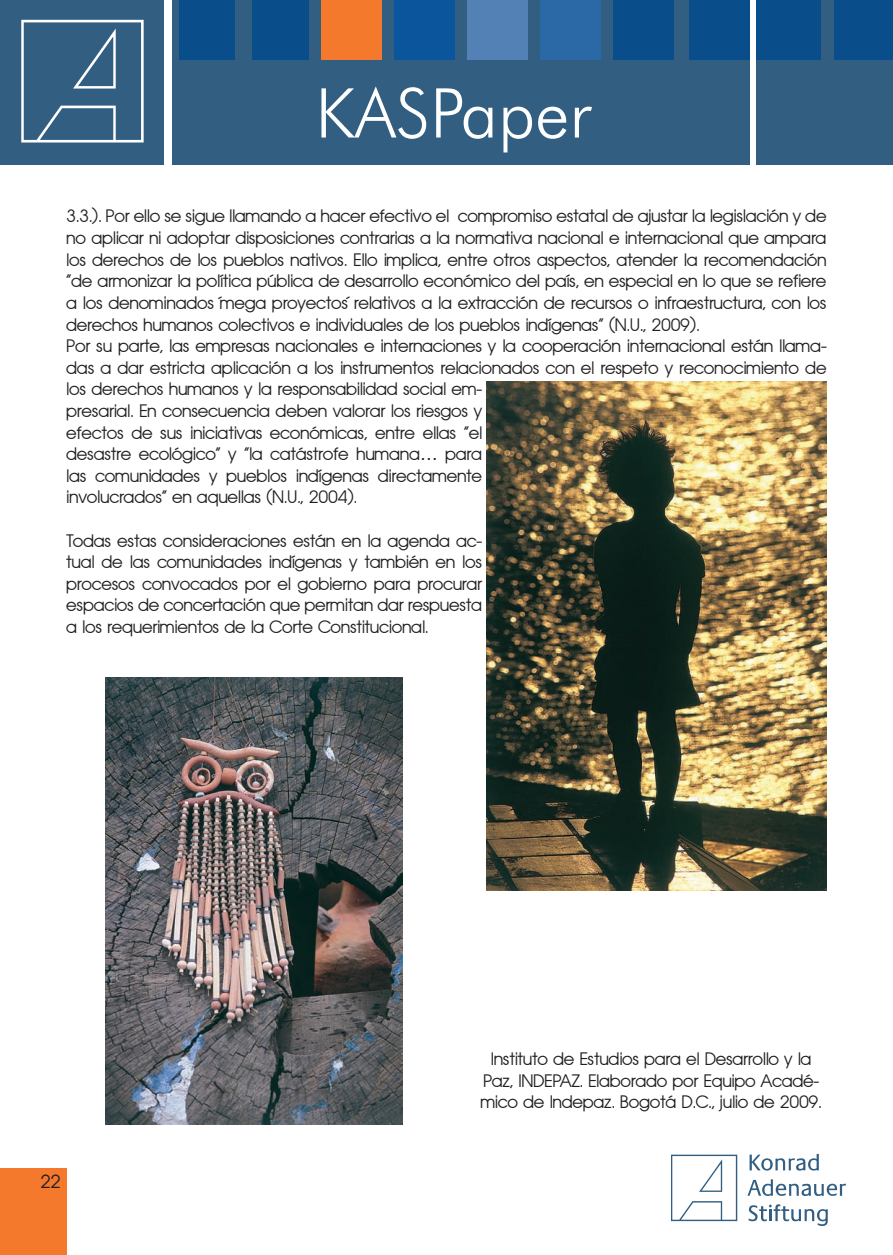
<style>
.page{position:relative;width:893px;height:1255px;background:#fff}
.page>*{position:absolute;margin:0;border:0;box-sizing:border-box;transform-origin:0 0}
.t1{font:300 68.7px "Futura BT";color:#fff}
.t2{font:18px/21.6px "Avantage Normal";color:#231f20;text-align:justify}
.t3{font:18px "Avant Garde";color:#231f20}
</style>
<div class="page">
<div style="left:0;top:1168px;width:67px;height:86px;background:#f4792d"></div>
<svg style="left:671px;top:1154px;width:66px;height:66px"></svg>
<svg style="left:749px;top:1154px;width:70px;height:16px"></svg>
<svg style="left:749px;top:1204px;width:79px;height:21px"></svg>
<svg style="left:748px;top:1179px;width:98px;height:16px"></svg>
<div style="left:0;top:0;width:164px;height:164px;background:#315e81"></div>
<svg style="left:21px;top:20px;width:123px;height:122px"></svg>
<div style="left:172px;top:0;width:577px;height:164px;background:#315e81"></div>
<div style="left:757px;top:0;width:136px;height:164px;background:#315e81"></div>
<div style="left:321px;top:0;width:60px;height:59px;background:#f4792d"></div>
<div style="left:179px;top:0;width:56px;height:59px;background:#094d8a"></div>
<div style="left:253px;top:0;width:56px;height:59px;background:#094d8a"></div>
<div style="left:394px;top:0;width:60px;height:59px;background:#0b559d"></div>
<div style="left:468px;top:0;width:60px;height:59px;background:#5481b5"></div>
<div style="left:540px;top:0;width:60px;height:59px;background:#2a69a5"></div>
<div style="left:613px;top:0;width:60px;height:59px;background:#094d8a"></div>
<div style="left:689px;top:0;width:60px;height:59px;background:#094d8a"></div>
<div style="left:757px;top:0;width:64px;height:59px;background:#094d8a"></div>
<div style="left:834px;top:0;width:59px;height:59px;background:#094d8a"></div>
<img style="left:106px;top:677px;width:297px;height:447px">
<img style="left:487px;top:382px;width:340px;height:508px">
<h1 class="t1" style="left:315px;top:71px;width:277px">KASPaper</h1>
<p class="t2" style="left:67px;top:206px;width:761px">3.3.). Por ello se sigue llamando a hacer efectivo el compromiso estatal de ajustar la legislación y de no aplicar ni adoptar disposiciones contrarias a la normativa nacional e internacional que ampara los derechos de los pueblos nativos. Ello implica, entre otros aspectos, atender la recomendación “de armonizar la política pública de desarrollo económico del país, en especial en lo que se refiere a los denominados ´mega proyectos´ relativos a la extracción de recursos o infraestructura, con los derechos humanos colectivos e individuales de los pueblos indígenas” (N.U., 2009).</p>
<p class="t2" style="left:67px;top:335px;width:761px;text-align:left">Por su parte, las empresas nacionales e internaciones y la cooperación internacional están llama&shy;das a dar estricta aplicación a los instrumentos relacionados con el respeto y reconocimiento de los derechos humanos y la responsabilidad social em-<br>presarial. En consecuencia deben valorar los riesgos y<br>efectos de sus iniciativas económicas, entre ellas “el<br>desastre ecológico” y “la catástrofe humana… para<br>las comunidades y pueblos indígenas directamente<br>involucrados” en aquellas (N.U., 2004).</p>
<p class="t2" style="left:67px;top:530px;width:417px">Todas estas consideraciones están en la agenda ac&shy;tual de las comunidades indígenas y también en los procesos convocados por el gobierno para procurar espacios de concertación que permitan dar respuesta a los requerimientos de la Corte Constitucional.</p>
<p class="t3" style="left:41px;top:1169px;width:21px">22</p>
<p class="t2" style="left:481px;top:1048px;width:343px;text-align:center">Instituto de Estudios para el Desarrollo y la<br>Paz, INDEPAZ. Elaborado por Equipo Acadé&shy;mico de Indepaz. Bogotá D.C., julio de 2009.</p>
</div>
